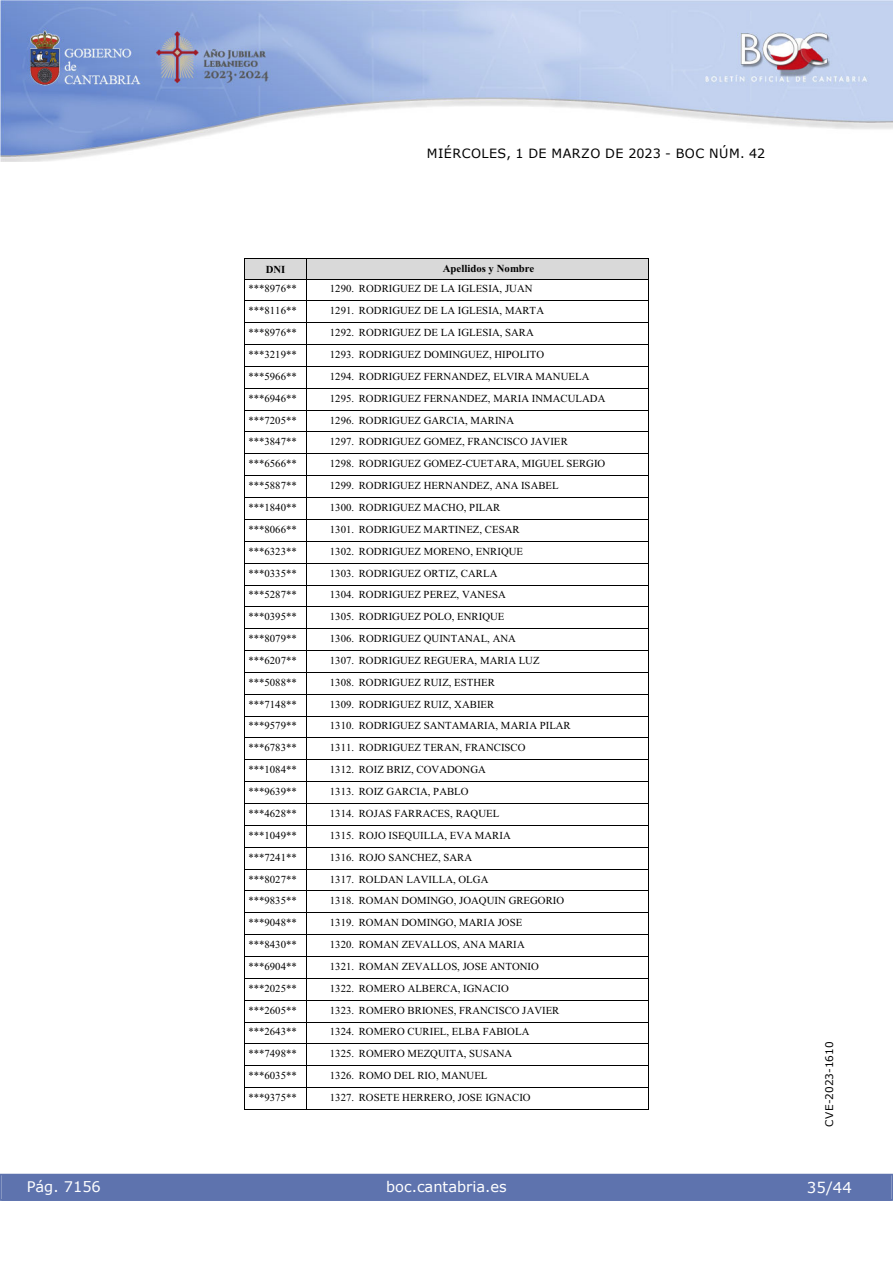
<style>
.page{position:relative;width:893px;height:1263px;background:#fff}
.page>*{position:absolute;margin:0;border:0;box-sizing:border-box;transform-origin:0 0}
.t1{font:15px "Verdana 2";color:#fff}
.t2{font:14.55px "Verdana 2";color:#fff}
.t3{font:12.75px "Verdana 2";letter-spacing:.035em;color:#000}
.t4{font:10.8px "Times New Roman";color:#000}
.t5{font:700 10.8px "Times New Roman";color:#000}
.t6{font:10.5px "Verdana 2";color:#000}
</style>
<div class="page">
<img style="left:0;top:0;width:893px;height:161px">
<div style="left:1px;top:1174px;width:890px;height:27px;background:#5e73ae"></div>
<div style="left:245px;top:258px;width:61px;height:21px;background:#d9d9d9"></div>
<div style="left:307px;top:258px;width:341px;height:21px;background:#d9d9d9"></div>
<hr style="left:244px;top:258px;width:404px;height:1px;background:#000">
<hr style="left:244px;top:279px;width:404px;height:1px;background:#000">
<hr style="left:244px;top:301px;width:404px;height:1px;background:#000">
<hr style="left:244px;top:323px;width:404px;height:1px;background:#000">
<hr style="left:244px;top:344px;width:404px;height:1px;background:#000">
<hr style="left:244px;top:366px;width:404px;height:1px;background:#000">
<hr style="left:244px;top:388px;width:404px;height:1px;background:#000">
<hr style="left:244px;top:410px;width:404px;height:1px;background:#000">
<hr style="left:244px;top:432px;width:404px;height:1px;background:#000">
<hr style="left:244px;top:454px;width:404px;height:1px;background:#000">
<hr style="left:244px;top:475px;width:404px;height:1px;background:#000">
<hr style="left:244px;top:497px;width:404px;height:1px;background:#000">
<hr style="left:244px;top:519px;width:404px;height:1px;background:#000">
<hr style="left:244px;top:541px;width:404px;height:1px;background:#000">
<hr style="left:244px;top:563px;width:404px;height:1px;background:#000">
<hr style="left:244px;top:585px;width:404px;height:1px;background:#000">
<hr style="left:244px;top:606px;width:404px;height:1px;background:#000">
<hr style="left:244px;top:628px;width:404px;height:1px;background:#000">
<hr style="left:244px;top:650px;width:404px;height:1px;background:#000">
<hr style="left:244px;top:672px;width:404px;height:1px;background:#000">
<hr style="left:244px;top:694px;width:404px;height:1px;background:#000">
<hr style="left:244px;top:716px;width:404px;height:1px;background:#000">
<hr style="left:244px;top:738px;width:404px;height:1px;background:#000">
<hr style="left:244px;top:760px;width:404px;height:1px;background:#000">
<hr style="left:244px;top:781px;width:404px;height:1px;background:#000">
<hr style="left:244px;top:803px;width:404px;height:1px;background:#000">
<hr style="left:244px;top:825px;width:404px;height:1px;background:#000">
<hr style="left:244px;top:847px;width:404px;height:1px;background:#000">
<hr style="left:244px;top:869px;width:404px;height:1px;background:#000">
<hr style="left:244px;top:891px;width:404px;height:1px;background:#000">
<hr style="left:244px;top:912px;width:404px;height:1px;background:#000">
<hr style="left:244px;top:934px;width:404px;height:1px;background:#000">
<hr style="left:244px;top:956px;width:404px;height:1px;background:#000">
<hr style="left:244px;top:978px;width:404px;height:1px;background:#000">
<hr style="left:244px;top:1000px;width:404px;height:1px;background:#000">
<hr style="left:244px;top:1022px;width:404px;height:1px;background:#000">
<hr style="left:244px;top:1043px;width:404px;height:1px;background:#000">
<hr style="left:244px;top:1065px;width:404px;height:1px;background:#000">
<hr style="left:244px;top:1087px;width:404px;height:1px;background:#000">
<svg style="left:244px;top:259px;width:1px;height:850px"></svg>
<hr style="left:244px;top:1109px;width:62px;height:1px;background:#000">
<svg style="left:306px;top:259px;width:1px;height:851px"></svg>
<hr style="left:307px;top:1109px;width:341px;height:1px;background:#000">
<svg style="left:648px;top:258px;width:1px;height:852px"></svg>
<p class="t3" style="left:427px;top:144px;width:340px">MIÉRCOLES, 1 DE MARZO DE 2023 - BOC NÚM. 42</p>
<p class="t5" style="left:266px;top:261px;width:21px">DNI</p>
<p class="t5" style="left:443px;top:260px;width:93px">Apellidos y Nombre</p>
<p class="t4" style="left:248px;top:281px;width:50px">***8976**</p>
<p class="t4" style="left:330px;top:281px;width:204px">1290. RODRIGUEZ DE LA IGLESIA, JUAN</p>
<p class="t4" style="left:248px;top:303px;width:50px">***8116**</p>
<p class="t4" style="left:330px;top:303px;width:216px">1291. RODRIGUEZ DE LA IGLESIA, MARTA</p>
<p class="t4" style="left:248px;top:325px;width:50px">***8976**</p>
<p class="t4" style="left:330px;top:325px;width:206px">1292. RODRIGUEZ DE LA IGLESIA, SARA</p>
<p class="t4" style="left:248px;top:347px;width:50px">***3219**</p>
<p class="t4" style="left:330px;top:347px;width:216px">1293. RODRIGUEZ DOMINGUEZ, HIPOLITO</p>
<p class="t4" style="left:248px;top:369px;width:50px">***5966**</p>
<p class="t4" style="left:330px;top:369px;width:261px">1294. RODRIGUEZ FERNANDEZ, ELVIRA MANUELA</p>
<p class="t4" style="left:248px;top:390px;width:50px">***6946**</p>
<p class="t4" style="left:330px;top:390px;width:277px">1295. RODRIGUEZ FERNANDEZ, MARIA INMACULADA</p>
<p class="t4" style="left:248px;top:412px;width:50px">***7205**</p>
<p class="t4" style="left:330px;top:412px;width:186px">1296. RODRIGUEZ GARCIA, MARINA</p>
<p class="t4" style="left:248px;top:434px;width:50px">***3847**</p>
<p class="t4" style="left:330px;top:434px;width:240px">1297. RODRIGUEZ GOMEZ, FRANCISCO JAVIER</p>
<p class="t4" style="left:248px;top:456px;width:50px">***6566**</p>
<p class="t4" style="left:330px;top:456px;width:277px">1298. RODRIGUEZ GOMEZ-CUETARA, MIGUEL SERGIO</p>
<p class="t4" style="left:248px;top:478px;width:50px">***5887**</p>
<p class="t4" style="left:330px;top:478px;width:231px">1299. RODRIGUEZ HERNANDEZ, ANA ISABEL</p>
<p class="t4" style="left:248px;top:500px;width:50px">***1840**</p>
<p class="t4" style="left:330px;top:500px;width:172px">1300. RODRIGUEZ MACHO, PILAR</p>
<p class="t4" style="left:248px;top:522px;width:50px">***8066**</p>
<p class="t4" style="left:330px;top:522px;width:191px">1301. RODRIGUEZ MARTINEZ, CESAR</p>
<p class="t4" style="left:248px;top:543px;width:50px">***6323**</p>
<p class="t4" style="left:330px;top:543px;width:195px">1302. RODRIGUEZ MORENO, ENRIQUE</p>
<p class="t4" style="left:248px;top:565px;width:50px">***0335**</p>
<p class="t4" style="left:330px;top:565px;width:169px">1303. RODRIGUEZ ORTIZ, CARLA</p>
<p class="t4" style="left:248px;top:587px;width:50px">***5287**</p>
<p class="t4" style="left:330px;top:587px;width:177px">1304. RODRIGUEZ PEREZ, VANESA</p>
<p class="t4" style="left:248px;top:609px;width:50px">***0395**</p>
<p class="t4" style="left:330px;top:609px;width:176px">1305. RODRIGUEZ POLO, ENRIQUE</p>
<p class="t4" style="left:248px;top:631px;width:50px">***8079**</p>
<p class="t4" style="left:330px;top:631px;width:188px">1306. RODRIGUEZ QUINTANAL, ANA</p>
<p class="t4" style="left:248px;top:653px;width:50px">***6207**</p>
<p class="t4" style="left:330px;top:653px;width:211px">1307. RODRIGUEZ REGUERA, MARIA LUZ</p>
<p class="t4" style="left:248px;top:674px;width:50px">***5088**</p>
<p class="t4" style="left:330px;top:674px;width:167px">1308. RODRIGUEZ RUIZ, ESTHER</p>
<p class="t4" style="left:248px;top:696px;width:50px">***7148**</p>
<p class="t4" style="left:330px;top:696px;width:166px">1309. RODRIGUEZ RUIZ, XABIER</p>
<p class="t4" style="left:248px;top:718px;width:50px">***9579**</p>
<p class="t4" style="left:330px;top:718px;width:242px">1310. RODRIGUEZ SANTAMARIA, MARIA PILAR</p>
<p class="t4" style="left:248px;top:740px;width:50px">***6783**</p>
<p class="t4" style="left:330px;top:740px;width:197px">1311. RODRIGUEZ TERAN, FRANCISCO</p>
<p class="t4" style="left:248px;top:762px;width:50px">***1084**</p>
<p class="t4" style="left:330px;top:762px;width:158px">1312. ROIZ BRIZ, COVADONGA</p>
<p class="t4" style="left:248px;top:784px;width:50px">***9639**</p>
<p class="t4" style="left:330px;top:784px;width:140px">1313. ROIZ GARCIA, PABLO</p>
<p class="t4" style="left:248px;top:805px;width:50px">***4628**</p>
<p class="t4" style="left:330px;top:805px;width:171px">1314. ROJAS FARRACES, RAQUEL</p>
<p class="t4" style="left:248px;top:827px;width:50px">***1049**</p>
<p class="t4" style="left:330px;top:827px;width:183px">1315. ROJO ISEQUILLA, EVA MARIA</p>
<p class="t4" style="left:248px;top:849px;width:50px">***7241**</p>
<p class="t4" style="left:330px;top:849px;width:144px">1316. ROJO SANCHEZ, SARA</p>
<p class="t4" style="left:248px;top:871px;width:50px">***8027**</p>
<p class="t4" style="left:330px;top:871px;width:160px">1317. ROLDAN LAVILLA, OLGA</p>
<p class="t4" style="left:248px;top:893px;width:50px">***9835**</p>
<p class="t4" style="left:330px;top:893px;width:236px">1318. ROMAN DOMINGO, JOAQUIN GREGORIO</p>
<p class="t4" style="left:248px;top:915px;width:50px">***9048**</p>
<p class="t4" style="left:330px;top:915px;width:194px">1319. ROMAN DOMINGO, MARIA JOSE</p>
<p class="t4" style="left:248px;top:937px;width:50px">***8430**</p>
<p class="t4" style="left:330px;top:937px;width:196px">1320. ROMAN ZEVALLOS, ANA MARIA</p>
<p class="t4" style="left:248px;top:959px;width:50px">***6904**</p>
<p class="t4" style="left:330px;top:959px;width:211px">1321. ROMAN ZEVALLOS, JOSE ANTONIO</p>
<p class="t4" style="left:248px;top:980px;width:50px">***2025**</p>
<p class="t4" style="left:330px;top:980px;width:180px">1322. ROMERO ALBERCA, IGNACIO</p>
<p class="t4" style="left:248px;top:1002px;width:50px">***2605**</p>
<p class="t4" style="left:330px;top:1002px;width:231px">1323. ROMERO BRIONES, FRANCISCO JAVIER</p>
<p class="t4" style="left:248px;top:1024px;width:50px">***2643**</p>
<p class="t4" style="left:330px;top:1024px;width:201px">1324. ROMERO CURIEL, ELBA FABIOLA</p>
<p class="t4" style="left:248px;top:1046px;width:50px">***7498**</p>
<p class="t4" style="left:330px;top:1046px;width:184px">1325. ROMERO MEZQUITA, SUSANA</p>
<p class="t4" style="left:248px;top:1068px;width:50px">***6035**</p>
<p class="t4" style="left:330px;top:1068px;width:159px">1326. ROMO DEL RIO, MANUEL</p>
<p class="t4" style="left:248px;top:1090px;width:50px">***9375**</p>
<p class="t4" style="left:330px;top:1090px;width:202px">1327. ROSETE HERRERO, JOSE IGNACIO</p>
<h2 class="t2" style="left:27px;top:1177px;width:76px">Pág. 7156</h2>
<h2 class="t2" style="left:386px;top:1177px;width:122px">boc.cantabria.es</h2>
<p class="t6" style="left:822px;top:1126px;width:87px;rotate:-90deg">CVE-2023-1610</p>
<h1 class="t1" style="left:807px;top:1177px;width:46px">35/44</h1>
</div>
